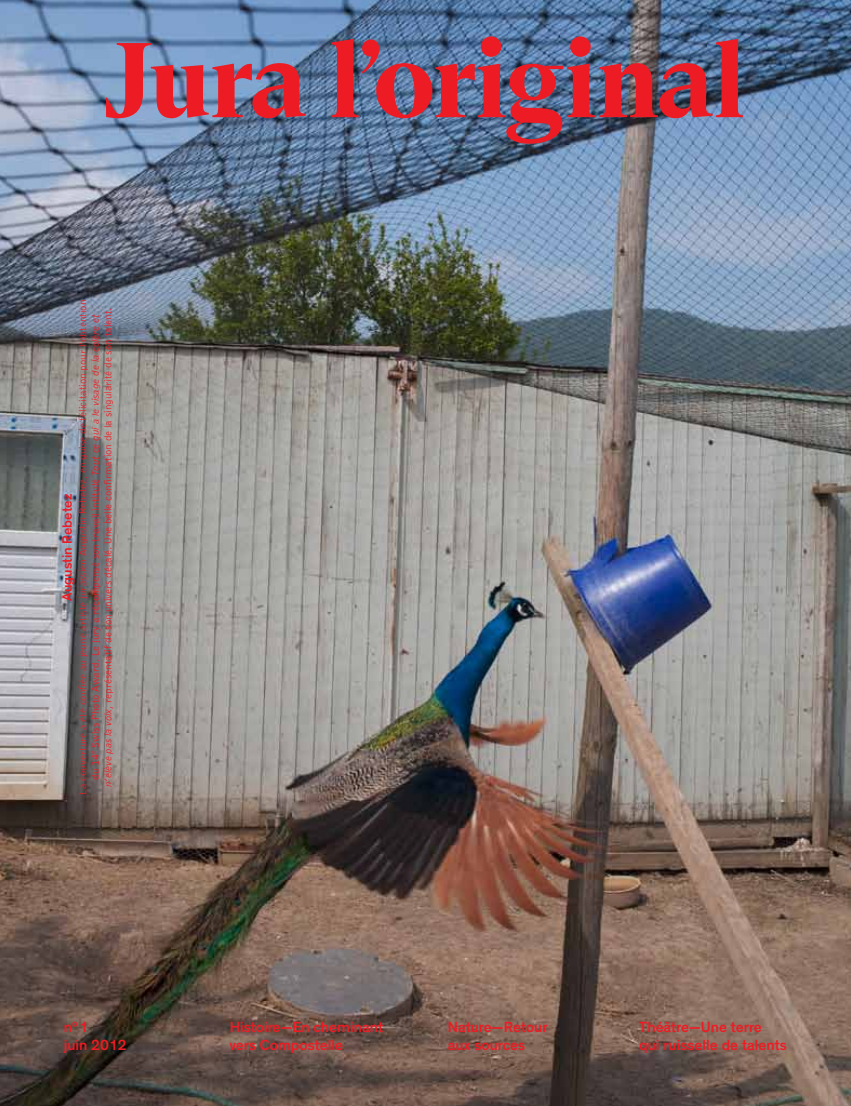
<style>
.page{position:relative;width:851px;height:1106px;background:#fff}
.page>*{position:absolute;margin:0;border:0;box-sizing:border-box;transform-origin:0 0}
.t1{font:700 110.25px "Suisse Text";letter-spacing:-.015em;color:#ed1c24}
.t2{font:500 15px/18px "Theinhardt";color:#ed1c24}
.t3{font:500 13.8px "Theinhardt";color:#ed1c24}
.t4{font:300 10.5px/12.8px "New Bell";color:#ed1c24;text-align:center}
.s1{font-style:italic}
</style>
<div class="page">
<img style="left:0;top:0;width:850px;height:1106px">
<h1 class="t1" style="left:105px;top:10px;width:642px">Jura l’original</h1>
<p class="t4" style="left:76px;top:794px;width:496px;rotate:-90deg">La couverture a été confiée au jeune artiste jurassien Augustin Rebetez, en guise de félicitation pour l’obtention du 14<sup>e</sup> Swiss Photo Award. Le jury a récompensé son travail intitulé <span class="s1">Tout ce qui a le visage de la colère et n’élève pas la voix</span>, représentatif de son univers décalé. Une belle confirmation de la singularité de son talent.</p>
<h3 class="t3" style="left:58px;top:600px;width:108px;rotate:-90deg">Augustin Rebetez</h3>
<h2 class="t2" style="left:64px;top:1017px;width:64px">nº1<br>juin 2012</h2>
<h2 class="t2" style="left:230px;top:1017px;width:155px">Histoire—En cheminant vers Compostelle</h2>
<h2 class="t2" style="left:448px;top:1017px;width:101px">Nature—Retour aux sources</h2>
<h2 class="t2" style="left:639px;top:1017px;width:149px">Théâtre—Une terre<br>qui ruisselle de talents</h2>
</div>
